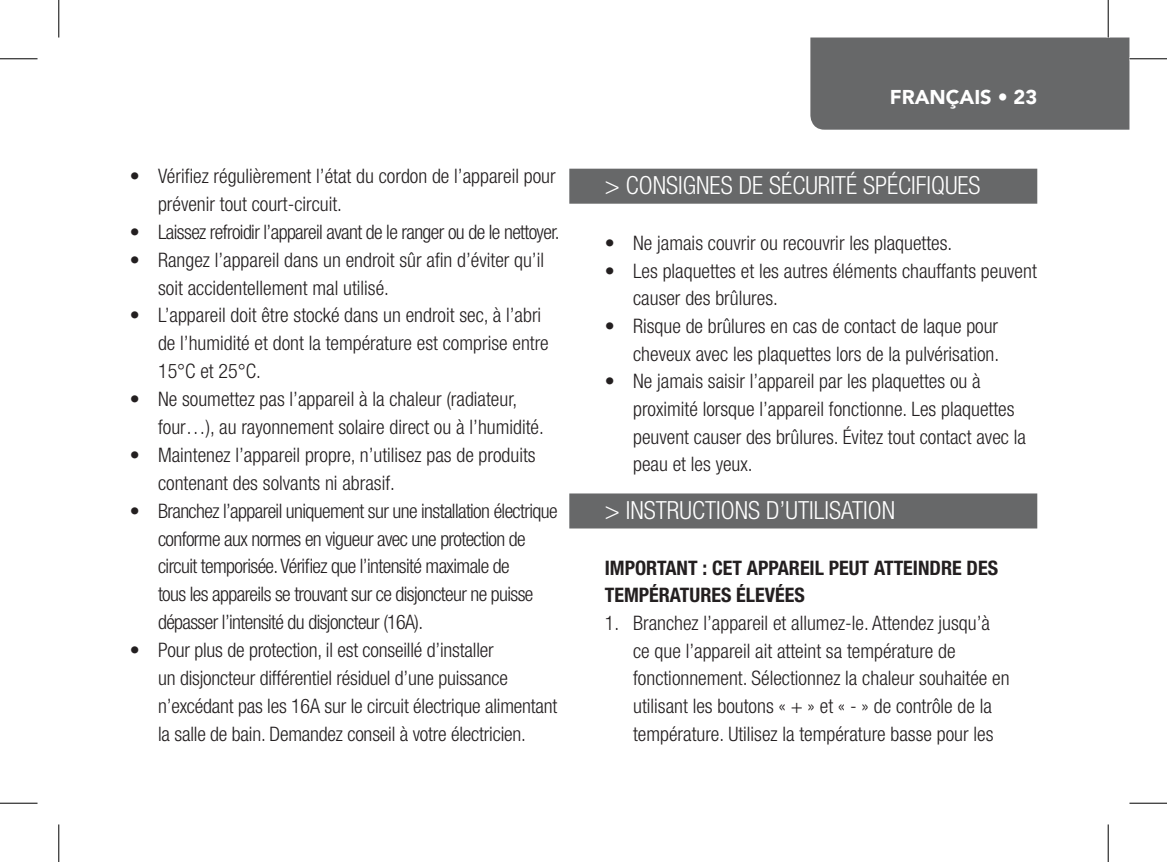
<style>
.page{position:relative;width:1167px;height:862px;background:#fff}
.page>*{position:absolute;margin:0;border:0;box-sizing:border-box;transform-origin:0 0}
.t1{font:300 condensed 25px "Helvetica Neue LT Std";color:#fff}
.t2{font:300 condensed 20px/28px "Helvetica Neue LT Std";color:#231f20}
.t3{font:300 condensed 20px/28px "Helvetica Neue LT Std";letter-spacing:-.03em;color:#231f20}
.t4{font:700 condensed 20px/27.8px "Helvetica Neue LT Std";color:#231f20}
.t5{font:900 20px "Avenir";color:#fff}
</style>
<div class="page">
<div style="left:810px;top:38px;width:319px;height:92px;background:#676869"></div>
<div style="left:569px;top:169px;width:468px;height:35px;background:#676869"></div>
<div style="left:569px;top:493px;width:468px;height:35px;background:#676869"></div>
<hr style="left:0;top:58px;width:38px;height:1px;background:#000">
<hr style="left:1129px;top:58px;width:37px;height:1px;background:#000">
<hr style="left:0;top:802px;width:38px;height:1px;background:#000">
<hr style="left:1129px;top:802px;width:37px;height:1px;background:#000">
<hr style="left:58px;top:0;width:1px;height:38px;background:#000">
<hr style="left:58px;top:824px;width:1px;height:38px;background:#000">
<hr style="left:1107px;top:0;width:1px;height:38px;background:#000">
<hr style="left:1107px;top:824px;width:1px;height:38px;background:#000">
<p class="t2" style="left:158px;top:162px;width:399px;text-indent:-28px">• Vérifiez régulièrement l’état du cordon de l’appareil pour prévenir tout court-circuit.</p>
<p class="t3" style="left:130px;top:217px;width:431px">• Laissez refroidir l’appareil avant de le ranger ou de le nettoyer.</p>
<p class="t2" style="left:158px;top:245px;width:387px;text-indent:-28px">• Rangez l’appareil dans un endroit sûr afin d’éviter qu’il soit accidentellement mal utilisé.</p>
<p class="t2" style="left:158px;top:301px;width:392px;text-indent:-28px">• L’appareil doit être stocké dans un endroit sec, à l’abri de l’humidité et dont la température est comprise entre<br>15°C et 25°C.</p>
<p class="t2" style="left:158px;top:385px;width:387px;text-indent:-28px">• Ne soumettez pas l’appareil à la chaleur (radiateur, four…), au rayonnement solaire direct ou à l’humidité.</p>
<p class="t2" style="left:158px;top:440px;width:379px;text-indent:-28px">• Maintenez l’appareil propre, n’utilisez pas de produits contenant des solvants ni abrasif.</p>
<p class="t3" style="left:158px;top:496px;width:401px;text-indent:-28px">• Branchez l’appareil uniquement sur une installation électrique conforme aux normes en vigueur avec une protection de circuit temporisée. Vérifiez que l’intensité maximale de<br>tous les appareils se trouvant sur ce disjoncteur ne puisse dépasser l’intensité du disjoncteur (16A).</p>
<p class="t2" style="left:158px;top:636px;width:401px;text-indent:-28px">• Pour plus de protection, il est conseillé d’installer<br>un disjoncteur différentiel résiduel d’une puissance n’excédant pas les 16A sur le circuit électrique alimentant la salle de bain. Demandez conseil à votre électricien.</p>
<p class="t5" style="left:889px;top:80px;width:149px">FRANÇAIS • 23</p>
<p class="t1" style="left:604px;top:171px;width:377px">&gt; CONSIGNES DE SÉCURITÉ SPÉCIFIQUES</p>
<p class="t2" style="left:604px;top:229px;width:349px">• Ne jamais couvrir ou recouvrir les plaquettes.</p>
<p class="t2" style="left:633px;top:256px;width:405px;text-indent:-28px">• Les plaquettes et les autres éléments chauffants peuvent causer des brûlures.</p>
<p class="t2" style="left:604px;top:312px;width:396px;text-align:right">• Risque de brûlures en cas de contact de laque pour cheveux avec les plaquettes lors de la pulvérisation.</p>
<p class="t2" style="left:633px;top:367px;width:394px;text-indent:-28px">• Ne jamais saisir l’appareil par les plaquettes ou à proximité lorsque l’appareil fonctionne. Les plaquettes peuvent causer des brûlures. Évitez tout contact avec la peau et les yeux.</p>
<p class="t1" style="left:604px;top:496px;width:292px">&gt; INSTRUCTIONS D’UTILISATION</p>
<p class="t4" style="left:604px;top:553px;width:395px">IMPORTANT : CET APPAREIL PEUT ATTEINDRE DES<br>TEMPÉRATURES ÉLEVÉES</p>
<p class="t2" style="left:633px;top:609px;width:378px;text-indent:-28px">1. Branchez l’appareil et allumez-le. Attendez jusqu’à ce que l’appareil ait atteint sa température de fonctionnement. Sélectionnez la chaleur souhaitée en utilisant les boutons « + » et « - » de contrôle de la température. Utilisez la température basse pour les</p>
</div>
